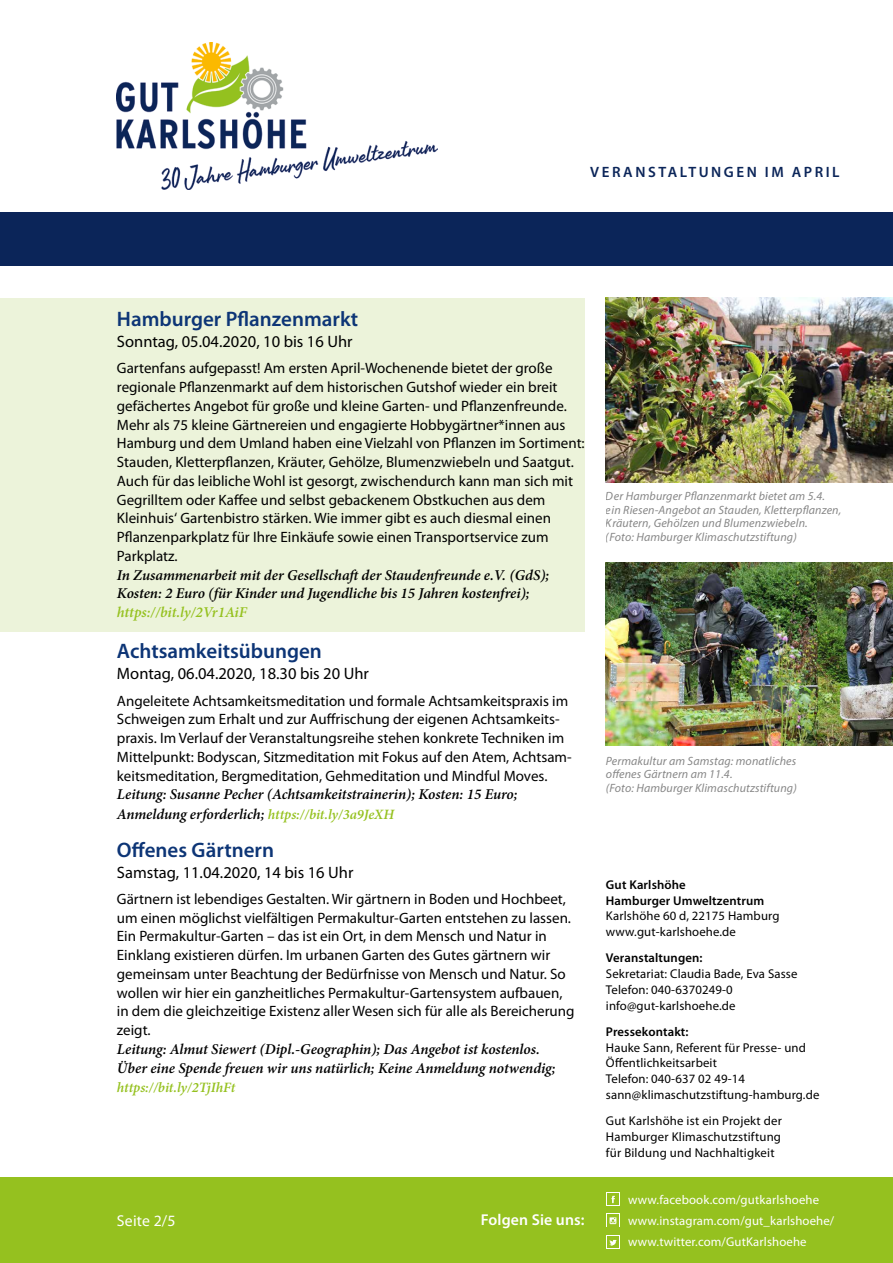
<style>
.page{position:relative;width:893px;height:1263px;background:#fff}
.page>*{position:absolute;margin:0;border:0;box-sizing:border-box;transform-origin:0 0}
.t1{font:600 21px "Myriad Pro";color:#0d3576}
.t2{font:16.5px "Myriad Pro";color:#000}
.t3{font:600 15.75px "Myriad Pro";letter-spacing:.01em;color:#fff}
.t4{font:15.75px "Myriad Pro";letter-spacing:.01em;color:#fff}
.t5{font:15px/18.8px "Myriad Pro";color:#000}
.t6{font:italic 600 15px/18.8px "Minion Pro";letter-spacing:-.005em;color:#000}
.t7{font:italic 600 15px "Minion Pro";color:#95c11f}
.t8{font:600 15px "Myriad Pro";letter-spacing:.17em;color:#0b2559}
.t9{font:italic 600 14.25px "Minion Pro";color:#95c11f}
.t10{font:12.75px/15.8px "Myriad Pro";letter-spacing:.01em;color:#000}
.t11{font:12.75px/21px "Myriad Pro";letter-spacing:.01em;color:#fff}
.t12{font:600 12.75px/15.8px "Myriad Pro";letter-spacing:.01em;color:#000}
.t13{font:italic 12px/13.5px "Myriad Pro";letter-spacing:.01em;color:#878787}
.s1{font-size:14.25px;color:#95c11f}
</style>
<div class="page">
<div style="left:0;top:298px;width:585px;height:333px;background:#ecf3da"></div>
<div style="left:0;top:1178px;width:893px;height:85px;background:#95c11f"></div>
<div style="left:0;top:213px;width:893px;height:53px;background:#0b2559"></div>
<div style="left:606px;top:1192px;width:14px;height:14px;background:#fff"></div>
<svg style="left:607px;top:1193px;width:12px;height:12px"></svg>
<svg style="left:609px;top:1217px;width:8px;height:8px"></svg>
<svg style="left:609px;top:1240px;width:8px;height:6px"></svg>
<img style="left:117px;top:43px;width:320px;height:146px">
<img style="left:606px;top:298px;width:287px;height:184px">
<img style="left:606px;top:562px;width:287px;height:184px">
<p class="t8" style="left:590px;top:162px;width:251px">VERANSTALTUNGEN IM APRIL</p>
<h1 class="t1" style="left:117px;top:306px;width:243px">Hamburger Pflanzenmarkt</h1>
<p class="t2" style="left:117px;top:331px;width:237px">Sonntag, 05.04.2020, 10 bis 16 Uhr</p>
<p class="t5" style="left:117px;top:359px;width:469px">Gartenfans aufgepasst! Am ersten April-Wochenende bietet der große regionale Pflanzenmarkt auf dem historischen Gutshof wieder ein breit gefächertes Angebot für große und kleine Garten- und Pflanzenfreunde.<br>Mehr als 75 kleine Gärtnereien und engagierte Hobbygärtner*innen aus Hamburg und dem Umland haben eine Vielzahl von Pflanzen im Sortiment:<br>Stauden, Kletterpflanzen, Kräuter, Gehölze, Blumenzwiebeln und Saatgut.<br>Auch für das leibliche Wohl ist gesorgt, zwischendurch kann man sich mit Gegrilltem oder Kaffee und selbst gebackenem Obstkuchen aus dem Kleinhuis‘ Gartenbistro stärken. Wie immer gibt es auch diesmal einen Pflanzenparkplatz für Ihre Einkäufe sowie einen Transportservice zum Parkplatz.</p>
<p class="t6" style="left:117px;top:565px;width:434px">In Zusammenarbeit mit der Gesellschaft der Staudenfreunde e.V. (GdS);<br>Kosten: 2 Euro (für Kinder und Jugendliche bis 15 Jahren kostenfrei);</p>
<p class="t7" style="left:117px;top:602px;width:132px">https://bit.ly/2Vr1AiF</p>
<h1 class="t1" style="left:117px;top:638px;width:206px">Achtsamkeitsübungen</h1>
<p class="t2" style="left:117px;top:664px;width:253px">Montag, 06.04.2020, 18.30 bis 20 Uhr</p>
<p class="t5" style="left:117px;top:691px;width:456px">Angeleitete Achtsamkeitsmeditation und formale Achtsamkeitspraxis im Schweigen zum Erhalt und zur Auffrischung der eigenen Achtsamkeits&shy;praxis. Im Verlauf der Veranstaltungsreihe stehen konkrete Techniken im Mittelpunkt: Bodyscan, Sitzmeditation mit Fokus auf den Atem, Achtsam&shy;keitsmeditation, Bergmeditation, Gehmeditation und Mindful Moves.</p>
<p class="t6" style="left:117px;top:785px;width:402px;line-height:19.5px">Leitung: Susanne Pecher (Achtsamkeitstrainerin); Kosten: 15 Euro;<br>Anmeldung erforderlich; <span class="s1">https://bit.ly/3a9JeXH</span></p>
<h1 class="t1" style="left:117px;top:836px;width:159px">Offenes Gärtnern</h1>
<p class="t2" style="left:117px;top:862px;width:238px">Samstag, 11.04.2020, 14 bis 16 Uhr</p>
<p class="t5" style="left:117px;top:889px;width:459px">Gärtnern ist lebendiges Gestalten. Wir gärtnern in Boden und Hochbeet, um einen möglichst vielfältigen Permakultur-Garten entstehen zu lassen.<br>Ein Permakultur-Garten – das ist ein Ort, in dem Mensch und Natur in Einklang existieren dürfen. Im urbanen Garten des Gutes gärtnern wir gemeinsam unter Beachtung der Bedürfnisse von Mensch und Natur. So wollen wir hier ein ganzheitliches Permakultur-Gartensystem aufbauen, in dem die gleichzeitige Existenz aller Wesen sich für alle als Bereicherung zeigt.</p>
<p class="t6" style="left:117px;top:1039px;width:440px">Leitung: Almut Siewert (Dipl.-Geographin); Das Angebot ist kostenlos.<br>Über eine Spende freuen wir uns natürlich; Keine Anmeldung notwendig;</p>
<p class="t9" style="left:117px;top:1077px;width:120px">https://bit.ly/2TjIhFt</p>
<p class="t4" style="left:117px;top:1211px;width:60px">Seite 2/5</p>
<p class="t3" style="left:481px;top:1209px;width:105px">Folgen Sie uns:</p>
<p class="t13" style="left:606px;top:489px;width:237px">Der Hamburger Pflanzenmarkt bietet am 5.4. ein Riesen-Angebot an Stauden, Kletterpflanzen, Kräutern, Gehölzen und Blumenzwiebeln.<br>(Foto: Hamburger Klimaschutzstiftung)</p>
<p class="t13" style="left:606px;top:754px;width:192px">Permakultur am Samstag: monatliches offenes Gärtnern am 11.4.<br>(Foto: Hamburger Klimaschutzstiftung)</p>
<p class="t12" style="left:606px;top:876px;width:160px">Gut Karlshöhe<br>Hamburger Umweltzentrum</p>
<p class="t10" style="left:606px;top:908px;width:175px">Karlshöhe 60 d, 22175 Hamburg www.gut-karlshoehe.de</p>
<p class="t12" style="left:606px;top:950px;width:98px">Veranstaltungen:</p>
<p class="t10" style="left:606px;top:966px;width:193px">Sekretariat: Claudia Bade, Eva Sasse<br>Telefon: 040-6370249-0 info@gut-karlshoehe.de</p>
<p class="t12" style="left:606px;top:1023px;width:84px">Pressekontakt:</p>
<p class="t10" style="left:606px;top:1039px;width:215px">Hauke Sann, Referent für Presse- und<br>Öffentlichkeitsarbeit<br>Telefon: 040-637 02 49-14 sann@klimaschutzstiftung-hamburg.de</p>
<p class="t10" style="left:606px;top:1113px;width:177px;text-align:justify">Gut Karlshöhe ist ein Projekt der Hamburger Klimaschutzstiftung für Bildung und Nachhaltigkeit</p>
<p class="t11" style="left:628px;top:1188px;width:208px">www.facebook.com/gutkarlshoehe www.instagram.com/gut_karlshoehe/ www.twitter.com/GutKarlshoehe</p>
</div>
